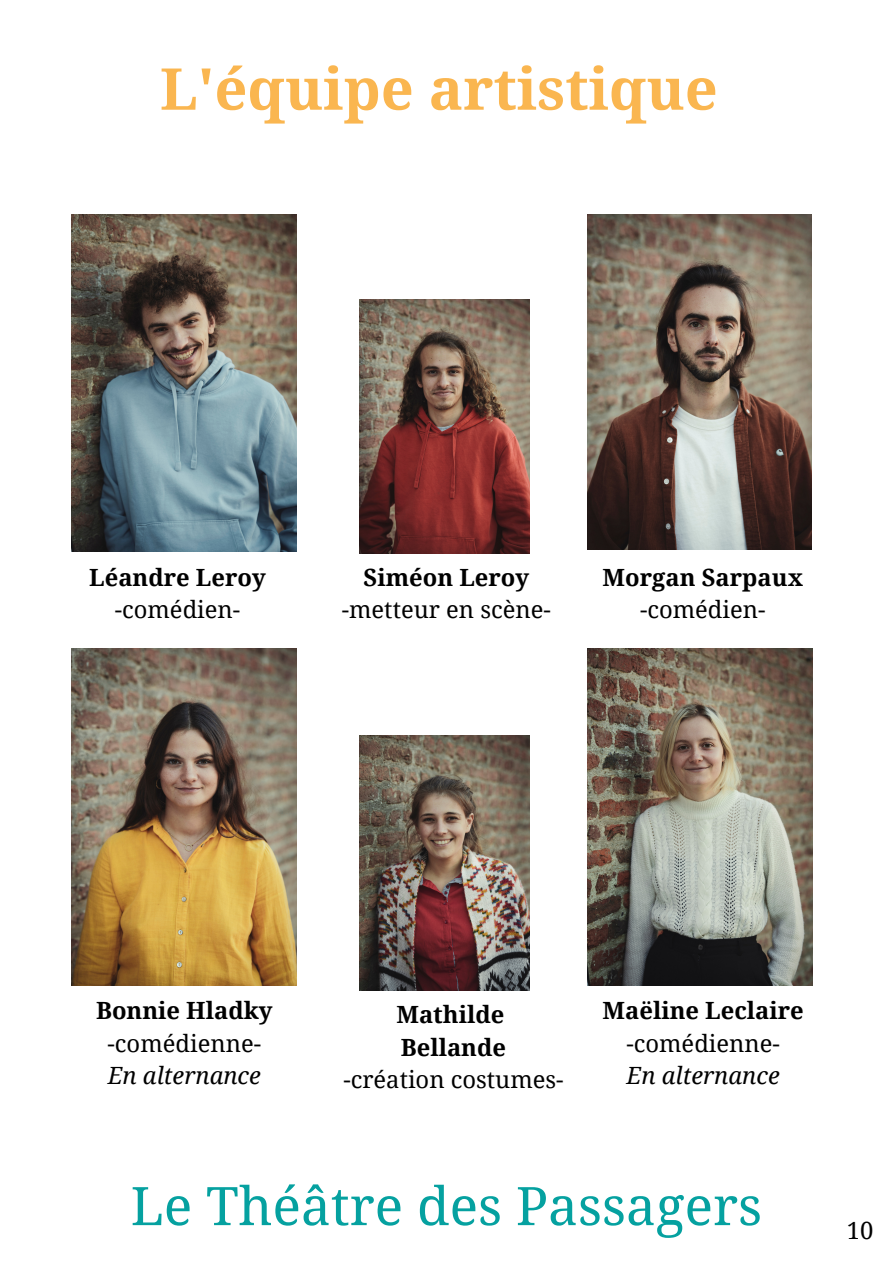
<style>
.page{position:relative;width:893px;height:1264px;background:#fff}
.page>*{position:absolute;margin:0;border:0;box-sizing:border-box;transform-origin:0 0}
.t1{font:700 57.6px "Noto Serif";color:#fab650}
.t2{font:53.1px "Noto Serif";color:#05a1a0}
.t3{font:23.7px "Noto Serif";color:#000}
.t4{font:700 23.7px "Noto Serif";color:#000}
.t5{font:italic 23.7px "Noto Serif";color:#000}
</style>
<div class="page">
<img style="left:72px;top:214px;width:225px;height:338px">
<img style="left:72px;top:648px;width:225px;height:337px">
<img style="left:587px;top:214px;width:224px;height:335px">
<img style="left:587px;top:648px;width:225px;height:337px">
<img style="left:360px;top:299px;width:169px;height:254px">
<img style="left:360px;top:736px;width:169px;height:254px">
<p class="t1" style="left:160px;top:48px;width:559px">L'équipe artistique</p>
<p class="t4" style="left:89px;top:560px;width:178px">Léandre Leroy</p>
<p class="t3" style="left:115px;top:593px;width:127px">-comédien-</p>
<p class="t4" style="left:363px;top:560px;width:167px">Siméon Leroy</p>
<p class="t3" style="left:342px;top:593px;width:210px">-metteur en scène-</p>
<p class="t4" style="left:602px;top:560px;width:202px">Morgan Sarpaux</p>
<p class="t3" style="left:640px;top:593px;width:127px">-comédien-</p>
<p class="t4" style="left:96px;top:993px;width:178px">Bonnie Hladky</p>
<p class="t3" style="left:108px;top:1026px;width:155px">-comédienne-</p>
<p class="t5" style="left:108px;top:1058px;width:155px">En alternance</p>
<p class="t4" style="left:396px;top:997px;width:109px">Mathilde</p>
<p class="t4" style="left:401px;top:1030px;width:107px">Bellande</p>
<p class="t3" style="left:343px;top:1062px;width:222px">-création costumes-</p>
<p class="t4" style="left:602px;top:993px;width:203px">Maëline Leclaire</p>
<p class="t3" style="left:626px;top:1026px;width:155px">-comédienne-</p>
<p class="t5" style="left:626px;top:1058px;width:155px">En alternance</p>
<p class="t2" style="left:131px;top:1168px;width:633px">Le Théâtre des Passagers</p>
<p class="t3" style="left:846px;top:1213px;width:28px">10</p>
</div>
